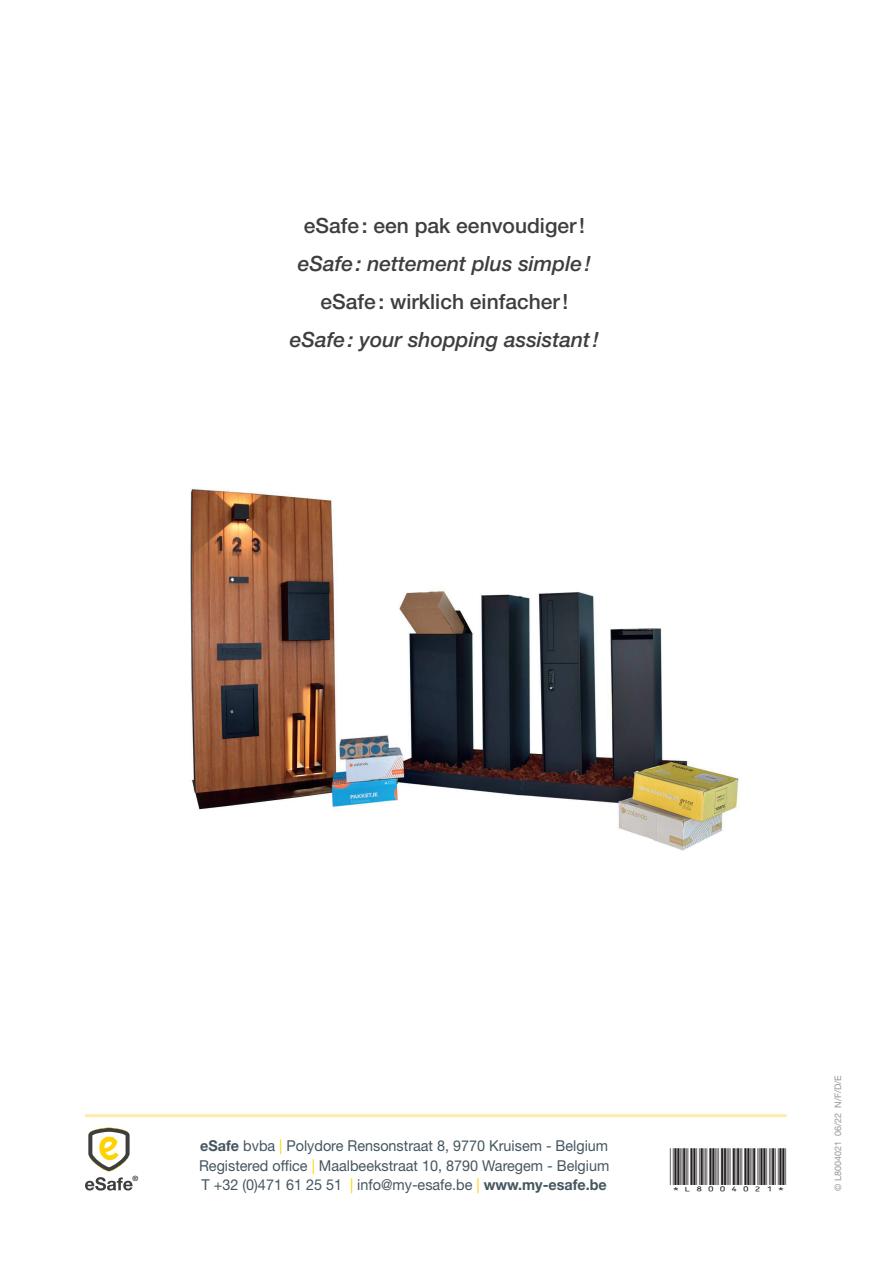
<style>
.page{position:relative;width:893px;height:1263px;background:#fff}
.page>*{position:absolute;margin:0;border:0;box-sizing:border-box;transform-origin:0 0}
.t1{font:italic 500 21px "Helvetica Neue LT Std";color:#3e3e3f}
.t2{font:500 21px "Helvetica Neue LT Std";color:#3e3e3f}
.t3{font:15px/19.5px "Helvetica Neue LT Std";color:#45555f;text-align:justify;scale:.96 1}
.t4{font:12px "ID Automation HC39 M";color:#231f20}
.t5{font:9px "Helvetica Neue LT Std";color:#939598}
.t6{font:700 7.35px "Helvetica Neue LT Std";color:#3e3e3f}
.s1{font-weight:700}
.s2{color:#fed304}
</style>
<div class="page">
<hr style="left:85px;top:1114px;width:702px;height:3px;background:#ffeba9">
<svg style="left:88px;top:1127px;width:42px;height:44px"></svg>
<svg style="left:85px;top:1177px;width:48px;height:13px"></svg>
<img style="left:190px;top:488px;width:550px;height:363px">
<h1 class="t2" style="left:304px;top:213px;width:283px">eSafe: een pak eenvoudiger!</h1>
<h1 class="t1" style="left:298px;top:251px;width:295px">eSafe: nettement plus simple!</h1>
<h1 class="t2" style="left:321px;top:289px;width:249px">eSafe: wirklich einfacher!</h1>
<h1 class="t1" style="left:290px;top:327px;width:311px">eSafe: your shopping assistant!</h1>
<p class="t6" style="left:133px;top:1173px;width:7px">®</p>
<p class="t3" style="left:199px;top:1136px;width:429px"><span class="s1">eSafe</span> bvba <span class="s2">|</span> Polydore Rensonstraat 8, 9770 Kruisem - Belgium Registered office <span class="s2">|</span> Maalbeekstraat 10, 8790 Waregem - Belgium T +32 (0)471 61 25 51 <span class="s2">|</span> info@my-esafe.be <span class="s2">|</span> <span class="s1">www.my-esafe.be</span></p>
<p class="t4" style="left:670px;top:1173px;width:118px">*L8004021*</p>
<p class="t5" style="left:833px;top:1191px;width:117px;rotate:-90deg">© L8004021 06/22 N/F/D/E</p>
</div>
